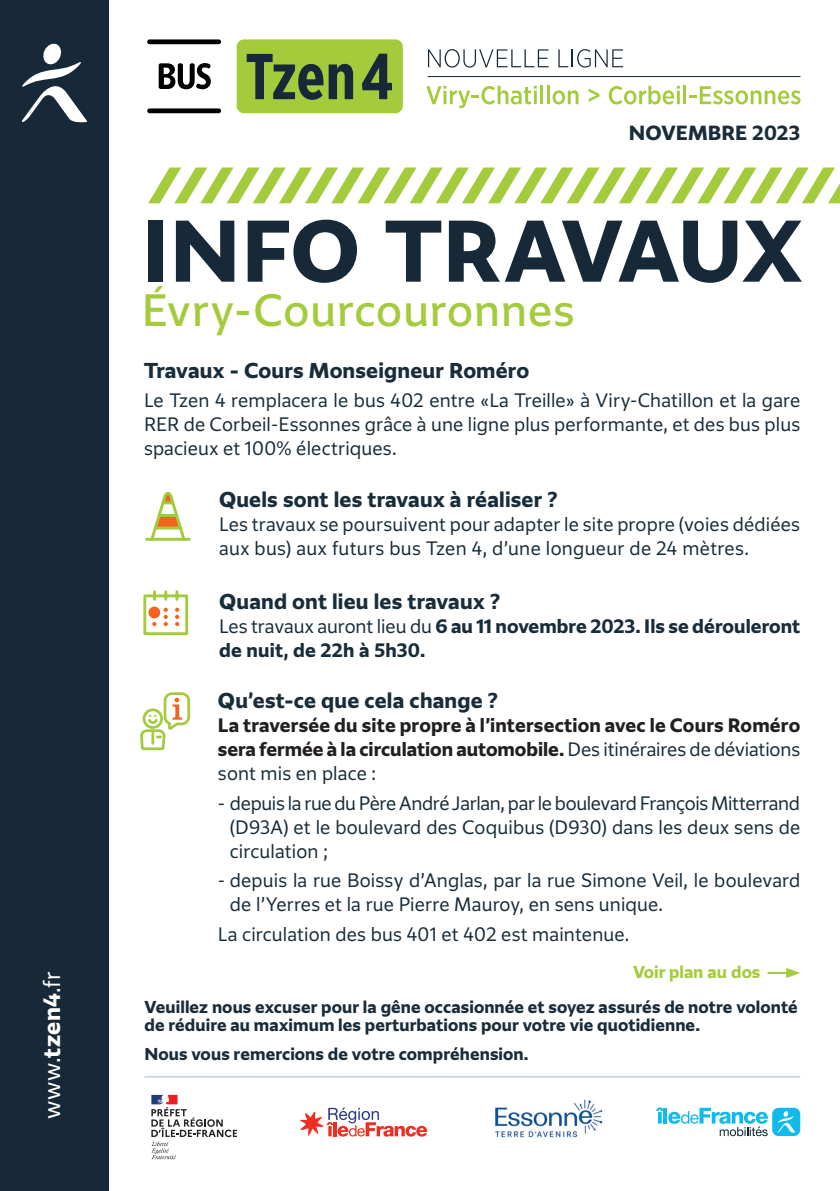
<style>
.page{position:relative;width:840px;height:1191px;background:#fff}
.page>*{position:absolute;margin:0;border:0;box-sizing:border-box;transform-origin:0 0}
.t1{font:700 81px "Grand Paris";letter-spacing:.01em;color:#172938}
.t2{font:42px "Grand Paris";letter-spacing:.025em;color:#a3cb3c}
.t3{font:300 22px "Grand Paris";color:#fff}
.t4{font:700 20px "Grand Paris";letter-spacing:.01em;color:#182c3a}
.t5{font:700 19px "Grand Paris";letter-spacing:.01em;color:#182c3a}
.t6{font:300 18px/24px "Grand Paris";letter-spacing:.01em;color:#182c3a;text-align:justify}
.t7{font:700 18px/24px "Grand Paris";color:#231f20;text-align:justify}
.t8{font:700 18px/24px "Grand Paris";letter-spacing:.005em;color:#182c3a}
.t9{font:700 16px/18px "Grand Paris";letter-spacing:.005em;color:#182c3a}
.t10{font:700 16px "Grand Paris";color:#a3cb3c}
.s1{font-weight:700}
.s2{font-weight:300}
.s3{font-weight:300;color:#182c3a}
</style>
<div class="page">
<hr style="left:144px;top:1076px;width:655px;height:1px;background:#aab8c4">
<div style="left:0;top:0;width:109px;height:1191px;background:#172938"></div>
<svg style="left:148px;top:167px;width:691px;height:36px"></svg>
<svg style="left:21px;top:43px;width:66px;height:80px"></svg>
<svg style="left:655px;top:1107px;width:112px;height:29px"></svg>
<div style="left:771px;top:1107px;width:28px;height:29px;background:#10bbeb;border-radius:6px"></div>
<svg style="left:778px;top:1111px;width:16px;height:21px"></svg>
<svg style="left:300px;top:1107px;width:127px;height:29px"></svg>
<svg style="left:426px;top:86px;width:110px;height:22px"></svg>
<hr style="left:540px;top:86px;width:3px;height:18px;background:#a3cb3c">
<hr style="left:546px;top:86px;width:3px;height:18px;background:#a3cb3c">
<svg style="left:552px;top:90px;width:26px;height:14px"></svg>
<svg style="left:588px;top:89px;width:11px;height:13px"></svg>
<svg style="left:608px;top:86px;width:71px;height:18px"></svg>
<hr style="left:683px;top:86px;width:3px;height:18px;background:#a3cb3c">
<svg style="left:689px;top:86px;width:111px;height:18px"></svg>
<svg style="left:428px;top:49px;width:120px;height:19px"></svg>
<svg style="left:558px;top:49px;width:64px;height:19px"></svg>
<hr style="left:427px;top:76px;width:373px;height:1px;background:#172938">
<div style="left:236px;top:39px;width:166px;height:74px;background:#a3cb3c;border-radius:7px"></div>
<svg style="left:246px;top:54px;width:107px;height:46px"></svg>
<svg style="left:361px;top:54px;width:31px;height:45px"></svg>
<svg style="left:158px;top:63px;width:53px;height:26px"></svg>
<div style="left:147px;top:39px;width:74px;height:5px;background:#000001;border-radius:2px"></div>
<div style="left:147px;top:108px;width:74px;height:5px;background:#000001;border-radius:2px"></div>
<hr style="left:767px;top:972px;width:21px;height:2px;background:#a3cb3c">
<svg style="left:786px;top:968px;width:13px;height:10px"></svg>
<img style="left:495px;top:1099px;width:108px;height:39px">
<svg style="left:151px;top:1094px;width:86px;height:65px"></svg>
<svg style="left:145px;top:491px;width:46px;height:50px"></svg>
<svg style="left:143px;top:590px;width:46px;height:46px"></svg>
<svg style="left:140px;top:692px;width:51px;height:59px"></svg>
<p class="t3" style="left:38px;top:1118px;width:149px;rotate:-90deg">www.<span class="s1">tzen4</span>.fr</p>
<p class="t5" style="left:628px;top:120px;width:173px">NOVEMBRE 2023</p>
<p class="t1" style="left:142px;top:197px;width:661px">INFO TRAVAUX</p>
<p class="t2" style="left:142px;top:282px;width:434px">Évry-Courcouronnes</p>
<p class="t4" style="left:144px;top:357px;width:386px">Travaux - Cours Monseigneur Roméro</p>
<p class="t6" style="left:144px;top:388px;width:657px">Le Tzen 4 remplacera le bus 402 entre «La Treille» à Viry-Chatillon et la gare RER de Corbeil-Essonnes grâce à une ligne plus performante, et des bus plus spacieux et 100% électriques.</p>
<p class="t4" style="left:219px;top:486px;width:340px">Quels sont les travaux à réaliser ?</p>
<p class="t6" style="left:219px;top:512px;width:582px">Les travaux se poursuivent pour adapter le site propre (voies dédiées aux bus) aux futurs bus Tzen 4, d’une longueur de 24 mètres.</p>
<p class="t4" style="left:219px;top:588px;width:282px">Quand ont lieu les travaux ?</p>
<p class="t8" style="left:219px;top:613px;width:582px"><span class="s2">Les travaux auront lieu du</span> 6 au 11 novembre 2023. Ils se dérouleront de nuit, de 22h à 5h30.</p>
<p class="t4" style="left:218px;top:687px;width:281px">Qu’est-ce que cela change ?</p>
<p class="t7" style="left:218px;top:712px;width:583px">La traversée du site propre à l’intersection avec le Cours Roméro sera fermée à la circulation automobile. <span class="s3">Des itinéraires de déviations sont mis en place :</span></p>
<p class="t6" style="left:230px;top:790px;width:571px;text-indent:-12px">- depuis la rue du Père André Jarlan, par le boulevard François Mitterrand (D93A) et le boulevard des Coquibus (D930) dans les deux sens de circulation ;</p>
<p class="t6" style="left:230px;top:868px;width:571px;text-indent:-12px">- depuis la rue Boissy d’Anglas, par la rue Simone Veil, le boulevard de l’Yerres et la rue Pierre Mauroy, en sens unique.</p>
<p class="t6" style="left:218px;top:921px;width:413px">La circulation des bus 401 et 402 est maintenue.</p>
<p class="t10" style="left:632px;top:961px;width:129px">Voir plan au dos</p>
<p class="t9" style="left:144px;top:997px;width:654px">Veuillez nous excuser pour la gêne occasionnée et soyez assurés de notre volonté de réduire au maximum les perturbations pour votre vie quotidienne.</p>
<p class="t9" style="left:144px;top:1045px;width:385px">Nous vous remercions de votre compréhension.</p>
</div>
